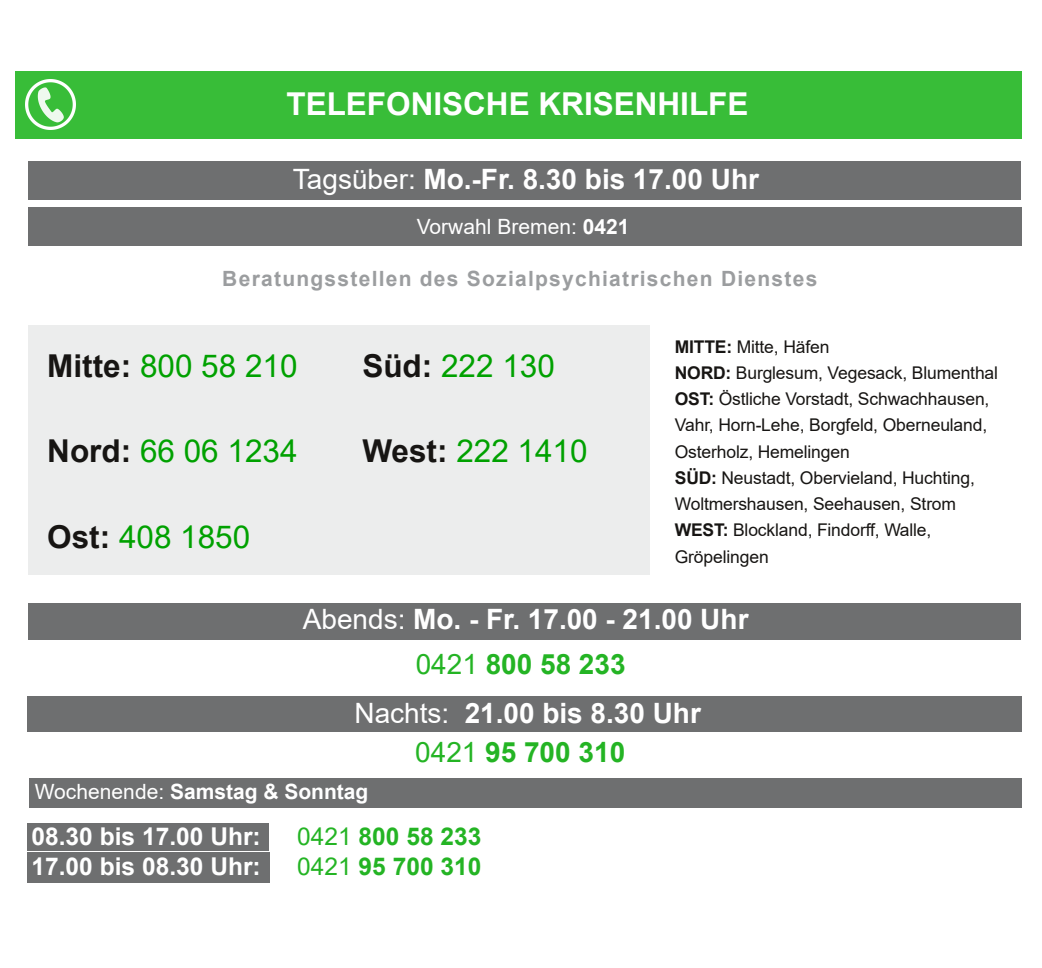
<style>
.page{position:relative;width:1042px;height:968px;background:#fff}
.page>*{position:absolute;margin:0;border:0;box-sizing:border-box;transform-origin:0 0}
.t1{font:31.5px "Arial";color:#00a100}
.t2{font:700 31.5px "Arial";color:#fff}
.t3{font:700 28px/44.8px "Arial";color:#fff;text-align:center}
.t4{font:700 28px "Arial";color:#24b424}
.t5{font:700 24.5px "Arial";color:#fff}
.t6{font:700 24.5px "Arial";color:#24b424}
.t7{font:700 21px "Arial";letter-spacing:.06em;color:#9b9d9f}
.t8{font:700 21px "Arial";color:#fff}
.t9{font:21px "Arial";color:#fff}
.t10{font:17.5px/26.2px "Arial";letter-spacing:-.005em;color:#171513}
.s1{font-weight:400}
.s2{font-weight:700}
.s3{font-weight:700;color:#171513}
.s4{font-weight:400;color:#24b424}
.s5{color:#24b424}
</style>
<div class="page">
<div style="left:29px;top:326px;width:621px;height:248px;background:#eceded"></div>
<div style="left:27px;top:852px;width:242px;height:30px;background:#6e6f70"></div>
<div style="left:27px;top:822px;width:242px;height:28px;background:#6e6f70"></div>
<div style="left:28px;top:207px;width:993px;height:38px;background:#6e6f70"></div>
<div style="left:28px;top:161px;width:993px;height:38px;background:#6e6f70"></div>
<div style="left:28px;top:603px;width:993px;height:36px;background:#6e6f70"></div>
<div style="left:15px;top:72px;width:1006px;height:67px;background:#38bd38"></div>
<img style="left:25px;top:79px;width:50px;height:50px">
<div style="left:27px;top:695px;width:994px;height:36px;background:#6e6f70"></div>
<div style="left:29px;top:778px;width:992px;height:30px;background:#6e6f70"></div>
<h1 class="t2" style="left:286px;top:86px;width:463px">TELEFONISCHE KRISENHILFE</h1>
<h2 class="t3" style="left:293px;top:157px;width:468px"><span class="s1">Tagsüber:</span> Mo.-Fr. 8.30 bis 17.00 Uhr</h2>
<p class="t9" style="left:417px;top:215px;width:214px">Vorwahl Bremen: <span class="s2">0421</span></p>
<p class="t7" style="left:222px;top:267px;width:597px">Beratungsstellen des Sozialpsychiatrischen Dienstes</p>
<h1 class="t1" style="left:47px;top:348px;width:252px"><span class="s3">Mitte:</span> 800 58 210</h1>
<h1 class="t1" style="left:362px;top:348px;width:194px"><span class="s3">Süd:</span> 222 130</h1>
<h1 class="t1" style="left:47px;top:434px;width:252px"><span class="s3">Nord:</span> 66 06 1234</h1>
<h1 class="t1" style="left:362px;top:434px;width:227px"><span class="s3">West:</span> 222 1410</h1>
<h1 class="t1" style="left:47px;top:519px;width:205px"><span class="s3">Ost:</span> 408 1850</h1>
<p class="t10" style="left:675px;top:333px;width:325px"><span class="s2">MITTE:</span> Mitte, Häfen<br><span class="s2">NORD:</span> Burglesum, Vegesack, Blumenthal<br><span class="s2">OST:</span> Östliche Vorstadt, Schwachhausen,<br>Vahr, Horn-Lehe, Borgfeld, Oberneuland,<br>Osterholz, Hemelingen<br><span class="s2">SÜD:</span> Neustadt, Obervieland, Huchting,<br>Woltmershausen, Seehausen, Strom<br><span class="s2">WEST:</span> Blockland, Findorff, Walle,<br>Gröpelingen</p>
<h2 class="t3" style="left:303px;top:597px;width:447px"><span class="s1">Abends:</span> Mo. - Fr. 17.00 - 21.00 Uhr<br><span class="s4">0421</span> <span class="s5">800 58 233</span></h2>
<h2 class="t3" style="left:354px;top:690px;width:348px"><span class="s1">Nachts:</span> 21.00 bis 8.30 Uhr</h2>
<p class="t8" style="left:35px;top:779px;width:335px"><span class="s1">Wochenende:</span> Samstag &amp; Sonntag</p>
<h2 class="t4" style="left:415px;top:736px;width:211px"><span class="s1">0421</span> 95 700 310</h2>
<h3 class="t5" style="left:31px;top:822px;width:231px">08.30 bis 17.00 Uhr:</h3>
<h3 class="t6" style="left:297px;top:822px;width:186px"><span class="s1">0421</span> 800 58 233</h3>
<h3 class="t5" style="left:31px;top:852px;width:231px">17.00 bis 08.30 Uhr:</h3>
<h3 class="t6" style="left:297px;top:852px;width:186px"><span class="s1">0421</span> 95 700 310</h3>
</div>
